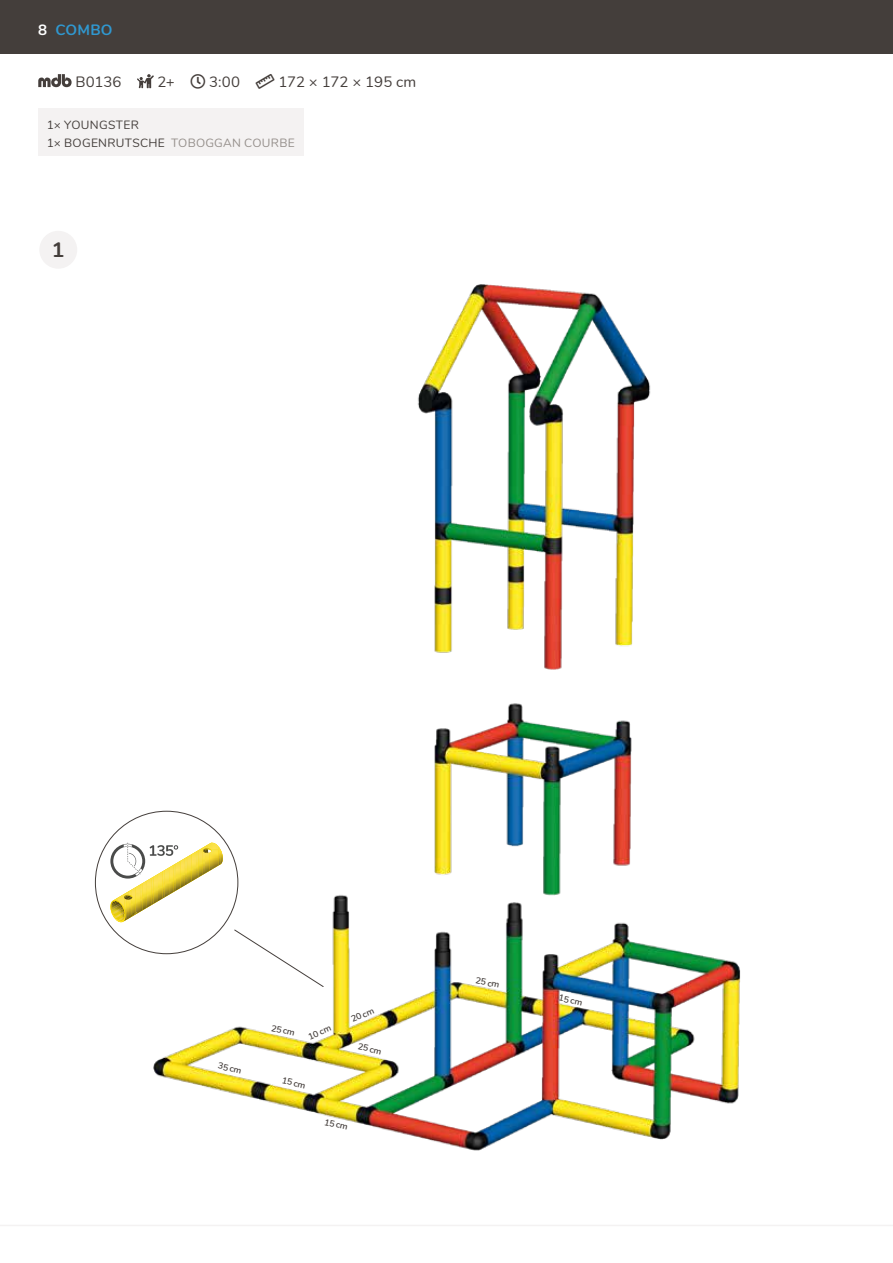
<style>
.page{position:relative;width:893px;height:1263px;background:#fff}
.page>*{position:absolute;margin:0;border:0;box-sizing:border-box;transform-origin:0 0}
.t1{font:700 21px "Nunito";color:#443e3b}
.t2{font:15px "Nunito";color:#443e3b}
.t3{font:700 15px "Nunito";letter-spacing:.01em;color:#3098d0}
.t4{font:12px/18.6px "Nunito";letter-spacing:.025em;color:#443e3b}
.t5{font:600 9px "Nunito";color:#443e3b}
.s1{color:#fff}
.s2{color:#958f8b}
</style>
<div class="page">
<hr style="left:0;top:1225px;width:893px;height:1px;background:#f4f2f2">
<img style="left:139px;top:284px;width:602px;height:867px">
<div style="left:0;top:0;width:893px;height:54px;background:#443e3b"></div>
<div style="left:39px;top:231px;width:38px;height:38px;background:#f4f2f2;border-radius:50%"></div>
<svg style="left:234px;top:929px;width:90px;height:58px"></svg>
<svg style="left:110px;top:842px;width:113px;height:80px"></svg>
<div style="left:38px;top:108px;width:266px;height:48px;background:#f4f2f2"></div>
<svg style="left:38px;top:74px;width:34px;height:13px"></svg>
<svg style="left:137px;top:74px;width:17px;height:14px"></svg>
<p class="t3" style="left:38px;top:18px;width:76px"><span class="s1">8</span> COMBO</p>
<p class="t2" style="left:75px;top:71px;width:48px">B0136</p>
<p class="t2" style="left:158px;top:71px;width:19px">2+</p>
<p class="t2" style="left:209px;top:71px;width:33px">3:00</p>
<p class="t2" style="left:278px;top:71px;width:139px">172 × 172 × 195 cm</p>
<p class="t4" style="left:47px;top:115px;width:249px">1× YOUNGSTER<br>1× BOGENRUTSCHE <span class="s2">TOBOGGAN COURBE</span></p>
<h1 class="t1" style="left:52px;top:235px;width:14px">1</h1>
<p class="t5" style="left:220px;top:1059px;width:25px;rotate:13deg">35 cm</p>
<p class="t5" style="left:273px;top:1021px;width:25px;rotate:13deg">25 cm</p>
<p class="t5" style="left:306px;top:1030px;width:25px;rotate:-23deg">10 cm</p>
<p class="t5" style="left:284px;top:1073px;width:25px;rotate:13deg">15 cm</p>
<p class="t5" style="left:349px;top:1013px;width:25px;rotate:-23deg">20 cm</p>
<p class="t5" style="left:359px;top:1039px;width:25px;rotate:13deg">25 cm</p>
<p class="t5" style="left:326px;top:1115px;width:25px;rotate:13deg">15 cm</p>
<p class="t5" style="left:477px;top:973px;width:25px;rotate:12deg">25 cm</p>
<p class="t5" style="left:560px;top:991px;width:25px;rotate:13deg">15 cm</p>
</div>
